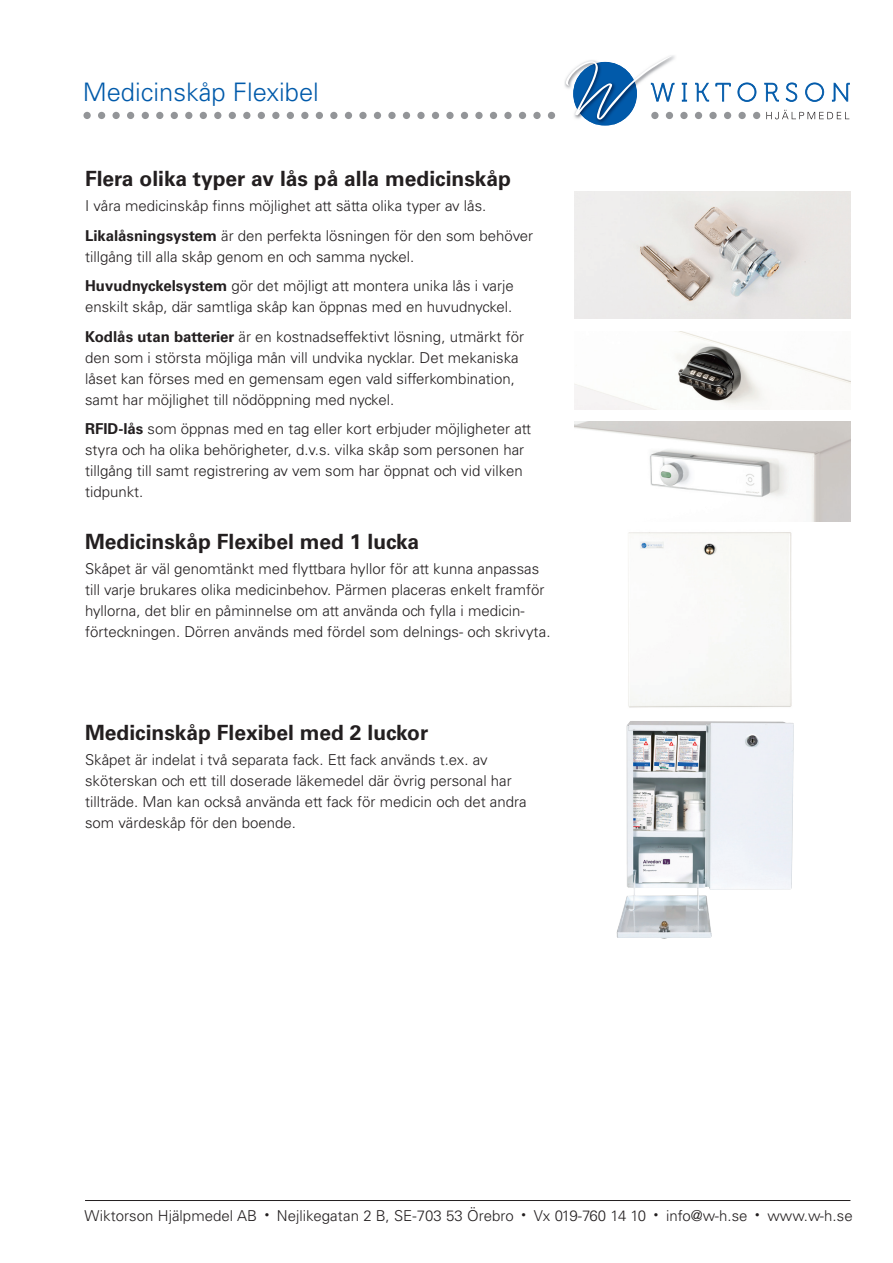
<style>
.page{position:relative;width:893px;height:1263px;background:#fff}
.page>*{position:absolute;margin:0;border:0;box-sizing:border-box;transform-origin:0 0}
.t1{font:300 25.5px "Univers";color:#015aaa}
.t2{font:700 21px "Univers";color:#231f20}
.t3{font:300 15px/21px "Univers";color:#231f20}
.s1{font-weight:700}
</style>
<div class="page">
<hr style="left:85px;top:1200px;width:765px;height:1px;background:#231f20">
<img style="left:587px;top:120px;width:36px;height:4px">
<svg style="left:566px;top:55px;width:284px;height:65px"></svg>
<div style="left:651px;top:112px;width:8px;height:7px;background:#939598;border-radius:50%"></div>
<div style="left:666px;top:112px;width:7px;height:7px;background:#939598;border-radius:50%"></div>
<div style="left:680px;top:112px;width:8px;height:7px;background:#939598;border-radius:50%"></div>
<div style="left:695px;top:112px;width:7px;height:7px;background:#939598;border-radius:50%"></div>
<div style="left:709px;top:112px;width:8px;height:7px;background:#939598;border-radius:50%"></div>
<div style="left:724px;top:112px;width:7px;height:7px;background:#939598;border-radius:50%"></div>
<div style="left:738px;top:112px;width:8px;height:7px;background:#939598;border-radius:50%"></div>
<div style="left:753px;top:112px;width:7px;height:7px;background:#939598;border-radius:50%"></div>
<div style="left:446px;top:112px;width:8px;height:7px;background:#939598;border-radius:50%"></div>
<div style="left:461px;top:112px;width:7px;height:7px;background:#939598;border-radius:50%"></div>
<div style="left:475px;top:112px;width:8px;height:7px;background:#939598;border-radius:50%"></div>
<div style="left:490px;top:112px;width:7px;height:7px;background:#939598;border-radius:50%"></div>
<div style="left:504px;top:112px;width:8px;height:7px;background:#939598;border-radius:50%"></div>
<div style="left:519px;top:112px;width:7px;height:7px;background:#939598;border-radius:50%"></div>
<div style="left:533px;top:112px;width:8px;height:7px;background:#939598;border-radius:50%"></div>
<div style="left:548px;top:112px;width:7px;height:7px;background:#939598;border-radius:50%"></div>
<div style="left:345px;top:112px;width:7px;height:7px;background:#939598;border-radius:50%"></div>
<div style="left:359px;top:112px;width:8px;height:7px;background:#939598;border-radius:50%"></div>
<div style="left:374px;top:112px;width:7px;height:7px;background:#939598;border-radius:50%"></div>
<div style="left:388px;top:112px;width:8px;height:7px;background:#939598;border-radius:50%"></div>
<div style="left:403px;top:112px;width:7px;height:7px;background:#939598;border-radius:50%"></div>
<div style="left:417px;top:112px;width:8px;height:7px;background:#939598;border-radius:50%"></div>
<div style="left:432px;top:112px;width:7px;height:7px;background:#939598;border-radius:50%"></div>
<div style="left:243px;top:112px;width:7px;height:7px;background:#939598;border-radius:50%"></div>
<div style="left:258px;top:112px;width:7px;height:7px;background:#939598;border-radius:50%"></div>
<div style="left:272px;top:112px;width:7px;height:7px;background:#939598;border-radius:50%"></div>
<div style="left:287px;top:112px;width:7px;height:7px;background:#939598;border-radius:50%"></div>
<div style="left:301px;top:112px;width:7px;height:7px;background:#939598;border-radius:50%"></div>
<div style="left:316px;top:112px;width:7px;height:7px;background:#939598;border-radius:50%"></div>
<div style="left:330px;top:112px;width:7px;height:7px;background:#939598;border-radius:50%"></div>
<div style="left:142px;top:112px;width:7px;height:7px;background:#939598;border-radius:50%"></div>
<div style="left:156px;top:112px;width:7px;height:7px;background:#939598;border-radius:50%"></div>
<div style="left:171px;top:112px;width:7px;height:7px;background:#939598;border-radius:50%"></div>
<div style="left:185px;top:112px;width:7px;height:7px;background:#939598;border-radius:50%"></div>
<div style="left:200px;top:112px;width:7px;height:7px;background:#939598;border-radius:50%"></div>
<div style="left:214px;top:112px;width:7px;height:7px;background:#939598;border-radius:50%"></div>
<div style="left:229px;top:112px;width:7px;height:7px;background:#939598;border-radius:50%"></div>
<div style="left:83px;top:112px;width:8px;height:7px;background:#939598;border-radius:50%"></div>
<div style="left:98px;top:112px;width:7px;height:7px;background:#939598;border-radius:50%"></div>
<div style="left:112px;top:112px;width:8px;height:7px;background:#939598;border-radius:50%"></div>
<div style="left:127px;top:112px;width:7px;height:7px;background:#939598;border-radius:50%"></div>
<img style="left:574px;top:421px;width:276px;height:100px">
<img style="left:574px;top:332px;width:276px;height:77px">
<img style="left:574px;top:191px;width:276px;height:128px">
<img style="left:617px;top:721px;width:177px;height:217px">
<img style="left:628px;top:532px;width:164px;height:176px">
<h1 class="t1" style="left:83px;top:77px;width:238px">Medicinskåp Flexibel</h1>
<h2 class="t2" style="left:85px;top:166px;width:428px">Flera olika typer av lås på alla medicinskåp</h2>
<p class="t3" style="left:85px;top:191px;width:450px;line-height:29.5px">I våra medicinskåp finns möjlighet att sätta olika typer av lås.<br><span class="s1">Likalåsningsystem</span> är den perfekta lösningen för den som behöver</p>
<p class="t3" style="left:85px;top:242px;width:430px;line-height:29.5px">tillgång till alla skåp genom en och samma nyckel.<br><span class="s1">Huvudnyckelsystem</span> gör det möjligt att montera unika lås i varje</p>
<p class="t3" style="left:85px;top:292px;width:440px;line-height:29.5px">enskilt skåp, där samtliga skåp kan öppnas med en huvudnyckel.<br><span class="s1">Kodlås utan batterier</span> är en kostnadseffektivt lösning, utmärkt för</p>
<p class="t3" style="left:85px;top:347px;width:435px">den som i största möjliga mån vill undvika nycklar. Det mekaniska låset kan förses med en gemensam egen vald sifferkombination, samt har möjlighet till nödöppning med nyckel.</p>
<p class="t3" style="left:85px;top:418px;width:448px"><span class="s1">RFID-lås</span> som öppnas med en tag eller kort erbjuder möjligheter att styra och ha olika behörigheter, d.v.s. vilka skåp som personen har tillgång till samt registrering av vem som har öppnat och vid vilken tidpunkt.</p>
<h2 class="t2" style="left:85px;top:529px;width:336px">Medicinskåp Flexibel med 1 lucka</h2>
<p class="t3" style="left:85px;top:558px;width:467px">Skåpet är väl genomtänkt med flyttbara hyllor för att kunna anpassas till varje brukares olika medicinbehov. Pärmen placeras enkelt framför hyllorna, det blir en påminnelse om att använda och fylla i medicin&shy;förteckningen. Dörren används med fördel som delnings- och skrivyta.</p>
<h2 class="t2" style="left:85px;top:720px;width:345px">Medicinskåp Flexibel med 2 luckor</h2>
<p class="t3" style="left:85px;top:749px;width:443px">Skåpet är indelat i två separata fack. Ett fack används t.ex. av sköterskan och ett till doserade läkemedel där övrig personal har tillträde. Man kan också använda ett fack för medicin och det andra som värdeskåp för den boende.</p>
<p class="t3" style="left:85px;top:1205px;width:770px">Wiktorson Hjälpmedel AB <sup>•</sup> Nejlikegatan 2 B, SE-703 53 Örebro <sup>•</sup> Vx 019-760 14 10 <sup>•</sup> info@w-h.se <sup>•</sup> www.w-h.se</p>
</div>
